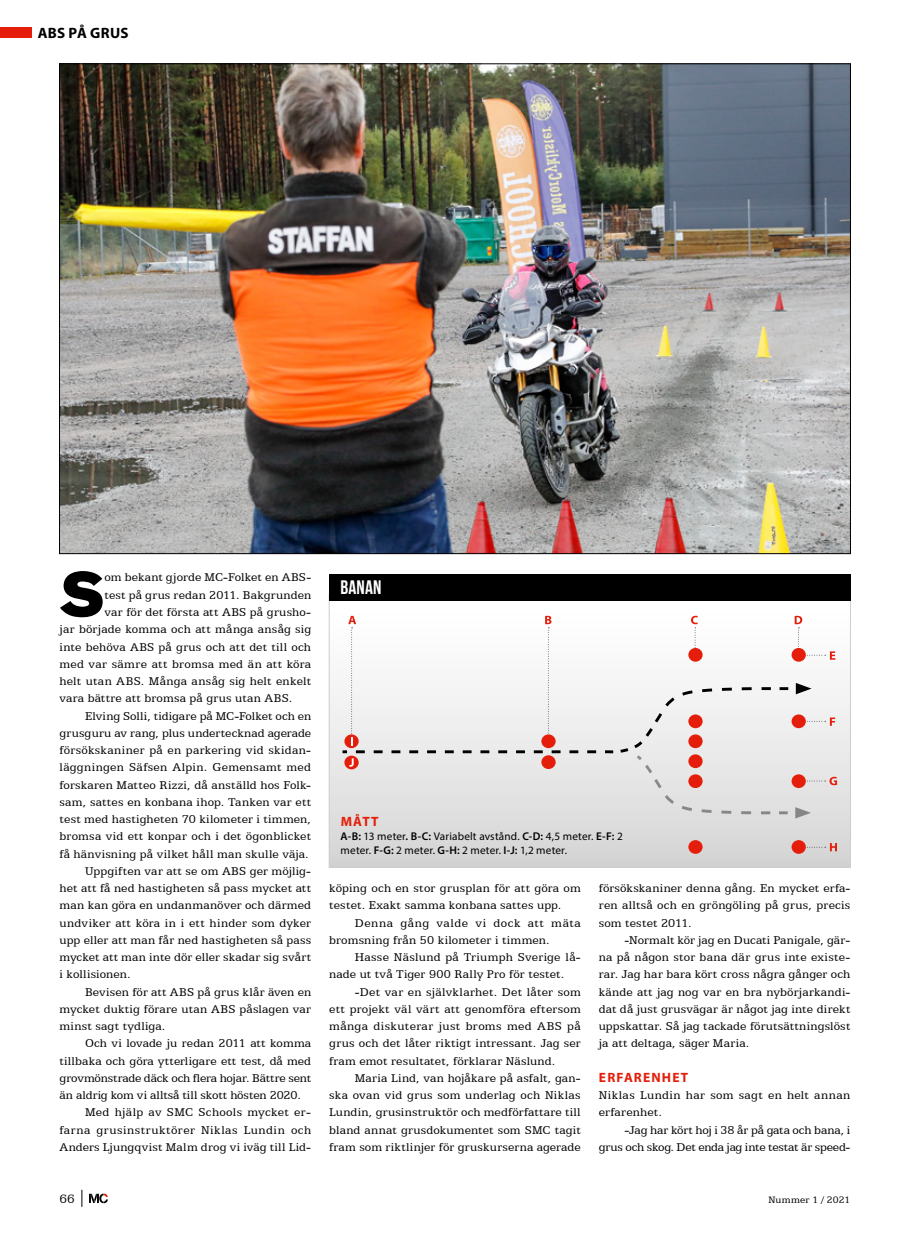
<style>
.page{position:relative;width:910px;height:1242px;background:#fff}
.page>*{position:absolute;margin:0;border:0;box-sizing:border-box;transform-origin:0 0}
.t1{font:61.65px "Akzidenz Grotesk BE Super";color:#000}
.t2{font:19.5px "Bebas Neue";letter-spacing:.005em;color:#fff}
.t3{font:700 15px "Myriad Pro";letter-spacing:.02em;color:#000}
.t4{font:700 13.5px "Myriad Pro";letter-spacing:.085em;color:#e41e0a}
.t5{font:13.5px "Egyptian 505 BT";color:#000}
.t6{font:12.75px/17.2px "Egyptian 505 BT";letter-spacing:.01em;color:#000;text-align:justify}
.t7{font:12.75px/17.2px "Egyptian 505 BT";letter-spacing:-.015em;color:#000;text-align:right}
.t8{font:12.75px/17.2px "Egyptian 505 BT";letter-spacing:.03em;color:#000}
.t9{font:12.75px "Egyptian 505 BT";letter-spacing:-.01em;color:#000}
.t10{font:12.75px "Egyptian 505 BT";letter-spacing:.04em;color:#000}
.t11{font:11.25px/14.2px "Myriad Pro";letter-spacing:.015em;color:#000}
.t12{font:10.5px "Egyptian 505 BT";letter-spacing:.01em;color:#000}
.s1{font-weight:600}
</style>
<div class="page">
<div style="left:329px;top:594px;width:521px;height:273px;background:linear-gradient(to bottom,#fbfbfc,#dadad9)"></div>
<svg style="left:82px;top:1189px;width:1px;height:17px"></svg>
<svg style="left:89px;top:1193px;width:19px;height:10px"></svg>
<img style="left:61px;top:66px;width:788px;height:486px">
<div style="left:0;top:27px;width:31px;height:11px;background:#e41e0a"></div>
<div style="left:688px;top:840px;width:15px;height:14px;background:#e41e0a;border-radius:50%"></div>
<div style="left:792px;top:840px;width:14px;height:14px;background:#e41e0a;border-radius:50%"></div>
<svg style="left:804px;top:843px;width:33px;height:8px"></svg>
<svg style="left:340px;top:616px;width:497px;height:202px"></svg>
<div style="left:329px;top:574px;width:521px;height:26px;background:#000"></div>
<p class="t3" style="left:38px;top:23px;width:92px">ABS PÅ GRUS</p>
<h1 class="t1" style="left:60px;top:558px;width:46px">S</h1>
<p class="t6" style="left:104px;top:568px;width:208px">om bekant gjorde MC-Folket en ABS-</p>
<p class="t6" style="left:104px;top:586px;width:208px">test på grus redan 2011. Bakgrunden</p>
<p class="t6" style="left:104px;top:603px;width:208px">var för det första att ABS på grusho-</p>
<p class="t6" style="left:60px;top:620px;width:253px">jar började komma och att många ansåg sig</p>
<p class="t6" style="left:60px;top:638px;width:253px">inte behöva ABS på grus och att det till och</p>
<p class="t6" style="left:60px;top:655px;width:253px">med var sämre att bromsa med än att köra</p>
<p class="t6" style="left:60px;top:672px;width:253px">helt utan ABS. Många ansåg sig helt enkelt</p>
<p class="t6" style="left:60px;top:689px;width:234px">vara bättre att bromsa på grus utan ABS.</p>
<p class="t6" style="left:85px;top:707px;width:228px">Elving Solli, tidigare på MC-Folket och en</p>
<p class="t6" style="left:60px;top:724px;width:253px">grusguru av rang, plus undertecknad agerade</p>
<p class="t6" style="left:60px;top:741px;width:253px">försökskaniner på en parkering vid skidan-</p>
<p class="t6" style="left:60px;top:758px;width:253px">läggningen Säfsen Alpin. Gemensamt med</p>
<p class="t6" style="left:60px;top:776px;width:253px">forskaren Matteo Rizzi, då anställd hos Folk-</p>
<p class="t6" style="left:60px;top:793px;width:253px">sam, sattes en konbana ihop. Tanken var ett</p>
<p class="t6" style="left:60px;top:810px;width:253px">test med hastigheten 70 kilometer i timmen,</p>
<p class="t6" style="left:60px;top:827px;width:253px">bromsa vid ett konpar och i det ögonblicket</p>
<p class="t6" style="left:60px;top:845px;width:251px">få hänvisning på vilket håll man skulle väja.</p>
<p class="t6" style="left:85px;top:862px;width:228px">Uppgiften var att se om ABS ger möjlig-</p>
<p class="t6" style="left:60px;top:879px;width:253px">het att få ned hastigheten så pass mycket att</p>
<p class="t6" style="left:60px;top:896px;width:253px">man kan göra en undanmanöver och därmed</p>
<p class="t6" style="left:60px;top:914px;width:253px">undviker att köra in i ett hinder som dyker</p>
<p class="t6" style="left:60px;top:931px;width:253px">upp eller att man får ned hastigheten så pass</p>
<p class="t6" style="left:60px;top:948px;width:253px">mycket att man inte dör eller skadar sig svårt</p>
<p class="t6" style="left:60px;top:965px;width:73px">i kollisionen.</p>
<p class="t6" style="left:85px;top:983px;width:228px">Bevisen för att ABS på grus klår även en</p>
<p class="t6" style="left:60px;top:1000px;width:253px">mycket duktig förare utan ABS påslagen var</p>
<p class="t6" style="left:60px;top:1017px;width:107px">minst sagt tydliga.</p>
<p class="t6" style="left:85px;top:1034px;width:228px">Och vi lovade ju redan 2011 att komma</p>
<p class="t6" style="left:60px;top:1052px;width:253px">tillbaka och göra ytterligare ett test, då med</p>
<p class="t7" style="left:60px;top:1069px;width:253px">grovmönstrade däck och flera hojar. Bättre sent</p>
<p class="t9" style="left:60px;top:1087px;width:243px">än aldrig kom vi alltså till skott hösten 2020.</p>
<p class="t6" style="left:85px;top:1103px;width:228px">Med hjälp av SMC Schools mycket er-</p>
<p class="t10" style="left:60px;top:1122px;width:253px">farna grusinstruktörer Niklas Lundin och</p>
<p class="t6" style="left:60px;top:1138px;width:253px">Anders Ljungqvist Malm drog vi iväg till Lid-</p>
<h2 class="t2" style="left:341px;top:576px;width:42px">BANAN</h2>
<p class="t4" style="left:341px;top:812px;width:39px">MÅTT</p>
<p class="t11" style="left:341px;top:829px;width:284px"><span class="s1">A-B:</span> 13 meter<span class="s1">. B-C:</span> Variabelt avstånd. <span class="s1">C-D:</span> 4,5 meter. <span class="s1">E-F:</span> 2 meter. <span class="s1">F-G:</span> 2 meter. <span class="s1">G-H:</span> 2 meter. <span class="s1">I-J:</span> 1,2 meter.</p>
<p class="t6" style="left:329px;top:879px;width:253px">köping och en stor grusplan för att göra om testet. Exakt samma konbana sattes upp.</p>
<p class="t8" style="left:329px;top:914px;width:253px;text-indent:26px">Denna gång valde vi dock att mäta bromsning från 50 kilometer i timmen.</p>
<p class="t6" style="left:329px;top:948px;width:253px;text-indent:26px">Hasse Näslund på Triumph Sverige lå&shy;nade ut två Tiger 900 Rally Pro för testet.</p>
<p class="t6" style="left:329px;top:983px;width:253px;text-indent:26px">-Det var en självklarhet. Det låter som ett projekt väl värt att genomföra eftersom många diskuterar just broms med ABS på grus och det låter riktigt intressant. Jag ser fram emot resultatet, förklarar Näslund.</p>
<p class="t6" style="left:329px;top:1069px;width:253px;text-indent:26px">Maria Lind, van hojåkare på asfalt, gan&shy;ska ovan vid grus som underlag och Niklas Lundin, grusinstruktör och medförfattare till bland annat grusdokumentet som SMC tagit fram som riktlinjer för gruskurserna agerade</p>
<p class="t6" style="left:599px;top:879px;width:253px">försökskaniner denna gång. En mycket erfa&shy;ren alltså och en gröngöling på grus, precis som testet 2011.</p>
<p class="t6" style="left:599px;top:931px;width:253px;text-indent:26px">-Normalt kör jag en Ducati Panigale, gär&shy;na på någon stor bana där grus inte existe&shy;rar. Jag har bara kört cross några gånger och kände att jag nog var en bra nybörjarkandi&shy;dat då just grusvägar är något jag inte direkt uppskattar. Så jag tackade förutsättningslöst ja att deltaga, säger Maria.</p>
<p class="t4" style="left:599px;top:1068px;width:91px">ERFARENHET</p>
<p class="t6" style="left:599px;top:1086px;width:253px">Niklas Lundin har som sagt en helt annan erfarenhet.</p>
<p class="t7" style="left:599px;top:1121px;width:253px">-Jag har kört hoj i 38 år på gata och bana, i grus och skog. Det enda jag inte testat är speed-</p>
<p class="t5" style="left:60px;top:1191px;width:17px">66</p>
<p class="t12" style="left:768px;top:1193px;width:83px">Nummer 1 / 2021</p>
</div>
